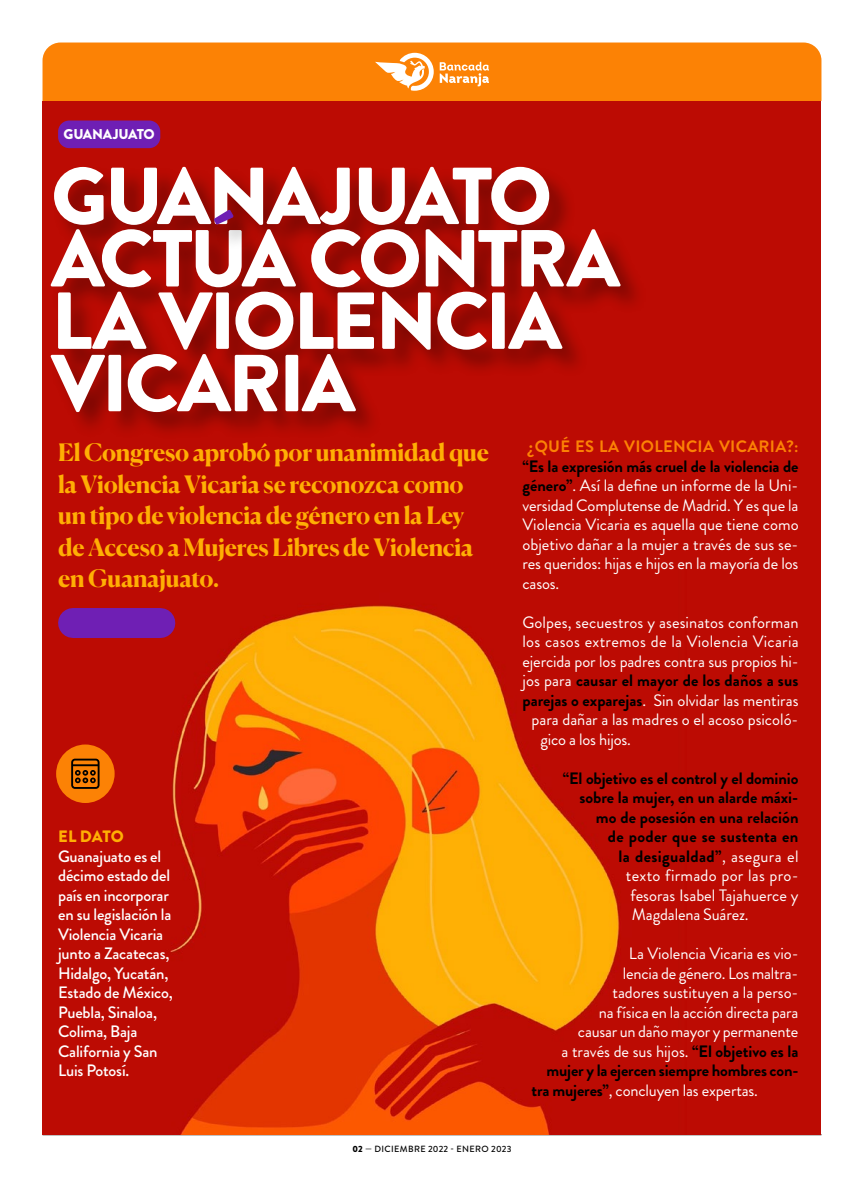
<style>
.page{position:relative;width:864px;height:1188px;background:#fff}
.page>*{position:absolute;margin:0;border:0;box-sizing:border-box;transform-origin:0 0}
.t1{font:900 80.55px/62.4px "Brandon Grotesque";letter-spacing:-.04em;color:#fff}
.t2{font:900 80.55px "Brandon Grotesque";color:#6f1fb4}
.t3{font:700 24px/31.5px "Canela";letter-spacing:-.015em;color:#ffaf04}
.t4{font:16.5px/19.5px "Brandon Grotesque";letter-spacing:-.005em;color:#fff;text-align:justify}
.t5{font:500 16.5px/19.5px "Brandon Grotesque";letter-spacing:-.01em;color:#fff}
.t6{font:700 16.5px "Brandon Grotesque";color:#000}
.t7{font:16.5px "Brandon Grotesque";letter-spacing:.015em;color:#fff}
.t8{font:700 16.5px "Brandon Grotesque";letter-spacing:.02em;color:#000}
.t9{font:700 16.5px "Brandon Grotesque";letter-spacing:.02em;color:#fc8205}
.t10{font:900 16.5px "Brandon Grotesque";letter-spacing:.005em;color:#ffaf04}
.t11{font:900 14.25px "Brandon Grotesque";letter-spacing:-.015em;color:#fff}
.t12{font:500 9px "Brandon Grotesque";letter-spacing:.04em;color:#000}
.s1{font-weight:700;color:#000}
.s2{font-weight:400;color:#fff}
.s3{font-weight:900}
</style>
<div class="page">
<div style="left:43px;top:43px;width:778px;height:58px;background:#fc8205"></div>
<svg style="left:375px;top:53px;width:59px;height:38px"></svg>
<svg style="left:440px;top:62px;width:49px;height:25px"></svg>
<div style="left:43px;top:101px;width:778px;height:1034px;background:#bc0b03"></div>
<img style="left:103px;top:605px;width:517px;height:530px">
<div style="left:50px;top:166px;width:598px;height:274px;background:#000;opacity:.35"></div>
<div style="left:214px;top:209px;width:46px;height:42px;background:#000;opacity:.35"></div>
<div style="left:58px;top:121px;width:102px;height:27px;background:#6f1fb4;border-radius:11px"></div>
<div style="left:73px;top:608px;width:87px;height:30px;background:#6f1fb4"></div>
<div style="left:56px;top:745px;width:59px;height:58px;background:#fc8205;border-radius:50%"></div>
<svg style="left:71px;top:759px;width:29px;height:30px"></svg>
<p class="t11" style="left:64px;top:124px;width:93px">GUANAJUATO</p>
<h1 class="t1" style="left:51px;top:166px;width:570px">GUANAJUATO<br>ACTUA CONTRA<br>LA VIOLENCIA<br>VICARIA</h1>
<h1 class="t2" style="left:212px;top:181px;width:26px">´</h1>
<h2 class="t3" style="left:58px;top:435px;width:432px">El Congreso aprobó por unanimidad que la Violencia Vicaria se reconozca como un tipo de violencia de género en la Ley de Acceso a Mujeres Libres de Violencia en Guanajuato.</h2>
<p class="t10" style="left:58px;top:825px;width:67px">EL DATO</p>
<p class="t5" style="left:58px;top:846px;width:116px">Guanajuato es el décimo estado del país en incorporar en su legislación la<br>Violencia Vicaria junto a Zacatecas,<br>Hidalgo, Yucatán,<br>Estado de México,<br>Puebla, Sinaloa,<br>Colima, Baja<br>California y San<br>Luis Potosí.</p>
<p class="t9" style="left:527px;top:435px;width:273px">¿QUÉ ES LA VIOLENCIA VICARIA?:</p>
<p class="t4" style="left:522px;top:456px;width:278px"><span class="s1">“Es la expresión más cruel de la violencia de género”</span>. Así la define un informe de la Uni&shy;versidad Complutense de Madrid. Y es que la Violencia Vicaria es aquella que tiene como objetivo dañar a la mujer a través de sus se&shy;res queridos: hijas e hijos en la mayoría de los casos.</p>
<p class="t4" style="left:522px;top:612px;width:278px">Golpes, secuestros y asesinatos conforman</p>
<p class="t7" style="left:522px;top:630px;width:278px">los casos extremos de la Violencia Vicaria</p>
<p class="t4" style="left:522px;top:651px;width:278px">ejercida por los padres contra sus propios hi-</p>
<p class="t6" style="left:522px;top:669px;width:277px"><span class="s2">jos para</span> causar el mayor de los daños a sus</p>
<p class="t4" style="left:522px;top:690px;width:278px"><span class="s1">parejas o exparejas</span>. Sin olvidar las mentiras</p>
<p class="t4" style="left:531px;top:710px;width:268px">para dañar a las madres o el acoso psicoló-</p>
<p class="t4" style="left:540px;top:729px;width:92px">gico a los hijos.</p>
<p class="t6" style="left:563px;top:766px;width:237px">“El objetivo es el control y el dominio</p>
<p class="t6" style="left:579px;top:786px;width:220px">sobre la mujer, en un alarde máxi-</p>
<p class="t6" style="left:596px;top:805px;width:204px">mo de posesión en una relación</p>
<p class="t8" style="left:608px;top:825px;width:192px">de poder que se sustenta en</p>
<p class="t8" style="left:618px;top:844px;width:182px">la desigualdad”<span class="s2">, asegura el</span></p>
<p class="t7" style="left:626px;top:864px;width:174px">texto firmado por las pro-</p>
<p class="t4" style="left:630px;top:885px;width:169px">fesoras Isabel Tajahuerce y</p>
<p class="t4" style="left:632px;top:905px;width:118px">Magdalena Suárez.</p>
<p class="t4" style="left:629px;top:944px;width:171px">La Violencia Vicaria es vio-</p>
<p class="t4" style="left:623px;top:963px;width:177px">lencia de género. Los maltra-</p>
<p class="t4" style="left:612px;top:983px;width:187px">tadores sustituyen a la perso-</p>
<p class="t4" style="left:599px;top:1002px;width:201px">na física en la acción directa para</p>
<p class="t4" style="left:578px;top:1022px;width:222px">causar un daño mayor y permanente</p>
<p class="t4" style="left:561px;top:1041px;width:238px">a través de sus hijos. <span class="s1">“El objetivo es la</span></p>
<p class="t6" style="left:546px;top:1059px;width:254px">mujer y la ejercen siempre hombres con-</p>
<p class="t4" style="left:531px;top:1080px;width:228px"><span class="s1">tra mujeres”</span>, concluyen las expertas.</p>
<p class="t12" style="left:352px;top:1142px;width:161px"><span class="s3">02</span> — DICIEMBRE 2022 - ENERO 2023</p>
</div>
